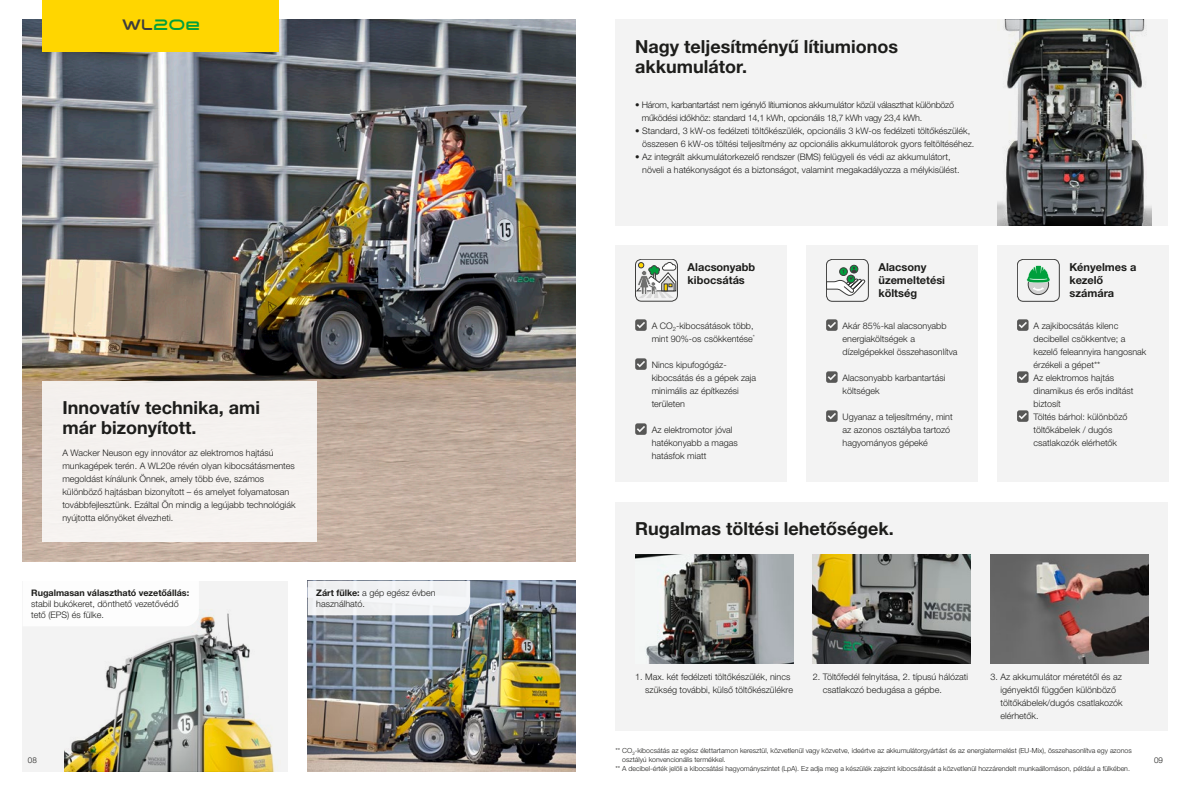
<style>
.page{position:relative;width:1191px;height:791px;background:#fff}
.page>*{position:absolute;margin:0;border:0;box-sizing:border-box;transform-origin:0 0}
.t1{font:700 18px/20px "Helvetica Neue LTW1 G";color:#1d1d1b}
.t2{font:16px "Wacker Neuson";color:#009f3c}
.t3{font:700 11px/13px "Helvetica Neue LTW1 G";color:#1d1d1b}
.t4{font:300 9px/13px "Helvetica Neue LTW1 G";color:#1d1d1b}
.t5{font:300 9px/13px "Helvetica Neue LTW1 G";letter-spacing:-.025em;color:#1d1d1b}
.t6{font:700 9px "Helvetica Neue LTW1 G";color:#1d1d1b}
.t7{font:300 8px "Helvetica Neue LTW1 G";color:#1d1d1b}
.t8{font:300 7px "Helvetica Neue LTW1 G";color:#1d1d1b}
.s1{color:#3d3d3c}
.s2{font-weight:700}
</style>
<div class="page">
<div style="left:615px;top:20px;width:553px;height:206px;background:#f3f3f3"></div>
<div style="left:615px;top:502px;width:553px;height:229px;background:#f3f3f3"></div>
<div style="left:615px;top:246px;width:171px;height:236px;background:#f3f3f3"></div>
<div style="left:806px;top:246px;width:171px;height:236px;background:#f3f3f3"></div>
<div style="left:997px;top:246px;width:171px;height:236px;background:#f3f3f3"></div>
<img style="left:23px;top:20px;width:552px;height:541px">
<img style="left:813px;top:554px;width:157px;height:109px">
<img style="left:990px;top:554px;width:158px;height:109px">
<div style="left:23px;top:581px;width:265px;height:190px;background:#f3f3f3"></div>
<img style="left:308px;top:581px;width:267px;height:190px">
<div style="left:43px;top:0;width:236px;height:51px;background:#ffd600"></div>
<img style="left:635px;top:554px;width:158px;height:109px">
<img style="left:64px;top:609px;width:210px;height:162px">
<img style="left:200px;top:614px;width:30px;height:32px">
<img style="left:997px;top:20px;width:154px;height:206px">
<img style="left:1005px;top:20px;width:97px;height:206px">
<div style="left:635px;top:259px;width:42px;height:42px;border:1px solid #3d3d3c;border-radius:6px"></div>
<svg style="left:636px;top:262px;width:40px;height:36px"></svg>
<div style="left:850px;top:265px;width:8px;height:8px;border:1px solid #3d3d3c;border-radius:50%"></div>
<svg style="left:828px;top:267px;width:37px;height:29px"></svg>
<div style="left:826px;top:259px;width:42px;height:43px;border:1px solid #3d3d3c;border-radius:6px"></div>
<svg style="left:1028px;top:274px;width:20px;height:21px"></svg>
<div style="left:1028px;top:274px;width:20px;height:21px;border:1px solid #3d3d3c;border-radius:50%"></div>
<svg style="left:1026px;top:265px;width:24px;height:26px"></svg>
<div style="left:1017px;top:259px;width:42px;height:43px;border:1px solid #3d3d3c;border-radius:6px"></div>
<div style="left:826px;top:319px;width:11px;height:12px;background:#575756;border-radius:2px"></div>
<svg style="left:826px;top:321px;width:10px;height:8px"></svg>
<div style="left:826px;top:371px;width:11px;height:12px;background:#575756;border-radius:2px"></div>
<svg style="left:826px;top:373px;width:10px;height:8px"></svg>
<div style="left:826px;top:410px;width:11px;height:12px;background:#575756;border-radius:2px"></div>
<svg style="left:826px;top:412px;width:10px;height:8px"></svg>
<div style="left:64px;top:609px;width:135px;height:17px;background:#fdfdfd"></div>
<div style="left:308px;top:581px;width:162px;height:34px;background:#f0f2f3"></div>
<div style="left:635px;top:319px;width:11px;height:12px;background:#575756;border-radius:2px"></div>
<svg style="left:635px;top:321px;width:10px;height:8px"></svg>
<div style="left:635px;top:358px;width:11px;height:12px;background:#575756;border-radius:2px"></div>
<svg style="left:635px;top:360px;width:10px;height:8px"></svg>
<div style="left:635px;top:423px;width:11px;height:12px;background:#575756;border-radius:2px"></div>
<svg style="left:635px;top:425px;width:10px;height:8px"></svg>
<div style="left:1017px;top:319px;width:11px;height:12px;background:#575756;border-radius:2px"></div>
<svg style="left:1017px;top:321px;width:10px;height:8px"></svg>
<div style="left:1017px;top:371px;width:11px;height:12px;background:#575756;border-radius:2px"></div>
<svg style="left:1017px;top:373px;width:10px;height:8px"></svg>
<div style="left:1017px;top:410px;width:11px;height:12px;background:#575756;border-radius:2px"></div>
<svg style="left:1017px;top:412px;width:10px;height:8px"></svg>
<div style="left:43px;top:381px;width:274px;height:160px;background:#f5f2ef"></div>
<h2 class="t2" style="left:122px;top:18px;width:80px"><span class="s1">WL</span>20e</h2>
<h1 class="t1" style="left:62px;top:397px;width:199px">Innovatív technika, ami már bizonyított.</h1>
<p class="t4" style="left:62px;top:447px;width:235px">A Wacker Neuson egy innovátor az elektromos hajtású munkagépek terén. A WL20e révén olyan kibocsátásmentes megoldást kínálunk Önnek, amely több éve, számos különböző hajtásban bizonyított – és amelyet folyamatosan továbbfejlesztünk. Ezáltal Ön mindig a legújabb technológiák nyújtotta előnyöket élvezheti.</p>
<p class="t6" style="left:31px;top:587px;width:160px">Rugalmasan választható vezetőállás:</p>
<p class="t4" style="left:31px;top:598px;width:149px;line-height:11px">stabil bukókeret, dönthető vezetővédő tető (EPS) és fülke.</p>
<p class="t4" style="left:316px;top:587px;width:121px;line-height:11px"><span class="s2">Zárt fülke:</span> a gép egész évben használható.</p>
<h1 class="t1" style="left:635px;top:36px;width:264px">Nagy teljesítményű lítiumionos akkumulátor.</h1>
<p class="t5" style="left:642px;top:98px;width:314px;text-indent:-7px">• Három, karbantartást nem igénylő lítiumionos akkumulátor közül választhat különböző működési időkhöz: standard 14,1 kWh, opcionális 18,7 kWh vagy 23,4 kWh.</p>
<p class="t4" style="left:642px;top:124px;width:334px;text-indent:-7px">• Standard, 3 kW-os fedélzeti töltőkészülék, opcionális 3 kW-os fedélzeti töltőkészülék, összesen 6 kW-os töltési teljesítmény az opcionális akkumulátorok gyors feltöltéséhez.</p>
<p class="t4" style="left:642px;top:150px;width:319px;text-indent:-7px">• Az integrált akkumulátorkezelő rendszer (BMS) felügyeli és védi az akkumulátort, növeli a hatékonyságot és a biztonságot, valamint megakadályozza a mélykisülést.</p>
<p class="t3" style="left:687px;top:261px;width:69px">Alacsonyabb kibocsátás</p>
<p class="t3" style="left:878px;top:261px;width:68px">Alacsony üzemeltetési költség</p>
<p class="t3" style="left:1069px;top:261px;width:68px">Kényelmes a kezelő számára</p>
<p class="t4" style="left:842px;top:319px;width:116px">Akár 85%-kal alacsonyabb energiaköltségek a dízelgépekkel összehasonlítva</p>
<p class="t4" style="left:842px;top:371px;width:104px">Alacsonyabb karbantartási költségek</p>
<p class="t4" style="left:842px;top:410px;width:112px">Ugyanaz a teljesítmény, mint az azonos osztályba tartozó hagyományos gépeké</p>
<p class="t4" style="left:651px;top:319px;width:105px">A CO<sub>2</sub>-kibocsátások több, mint 90%-os csökkentése<sup>*</sup></p>
<p class="t4" style="left:651px;top:358px;width:106px">Nincs kipufogógáz&shy;kibocsátás és a gépek zaja minimális az építkezési területen</p>
<p class="t4" style="left:651px;top:423px;width:87px">Az elektromotor jóval hatékonyabb a magas hatásfok miatt</p>
<p class="t4" style="left:1033px;top:319px;width:114px">A zajkibocsátás kilenc decibellel csökkentve; a kezelő feleannyira hangosnak érzékeli a gépet**<br>Az elektromos hajtás dinamikus és erős indítást biztosít<br>Töltés bárhol: különböző töltőkábelek / dugós csatlakozók elérhetők</p>
<h1 class="t1" style="left:635px;top:518px;width:260px">Rugalmas töltési lehetőségek.</h1>
<p class="t4" style="left:635px;top:670px;width:159px;text-align:right">1. Max. két fedélzeti töltőkészülék, nincs szükség további, külső töltőkészülékre</p>
<p class="t4" style="left:1000px;top:670px;width:124px;text-indent:-10px">3. Az akkumulátor méretétől és az igényektől függően különböző töltőkábelek/dugós csatlakozók elérhetők.</p>
<p class="t4" style="left:823px;top:670px;width:147px;text-indent:-10px">2. Töltőfedél felnyitása, 2. típusú hálózati csatlakozó bedugása a gépbe.</p>
<p class="t8" style="left:615px;top:746px;width:518px">** CO<sub>2</sub>-kibocsátás az egész élettartamon keresztül, közvetlenül vagy közvetve, ideértve az akkumulátorgyártást és az energiatermelést (EU-Mix), összehasonlítva egy azonos</p>
<p class="t8" style="left:622px;top:755px;width:105px">osztályú konvencionális termékkel.</p>
<p class="t8" style="left:615px;top:764px;width:516px">** A decibel-érték jelöli a kibocsátási hagyományszintet (LpA). Ez adja meg a készülék zajszint kibocsátását a közvetlenül hozzárendelt munkaállomáson, például a fülkében.</p>
<p class="t7" style="left:28px;top:755px;width:10px">08</p>
<p class="t7" style="left:1154px;top:755px;width:10px">09</p>
</div>
